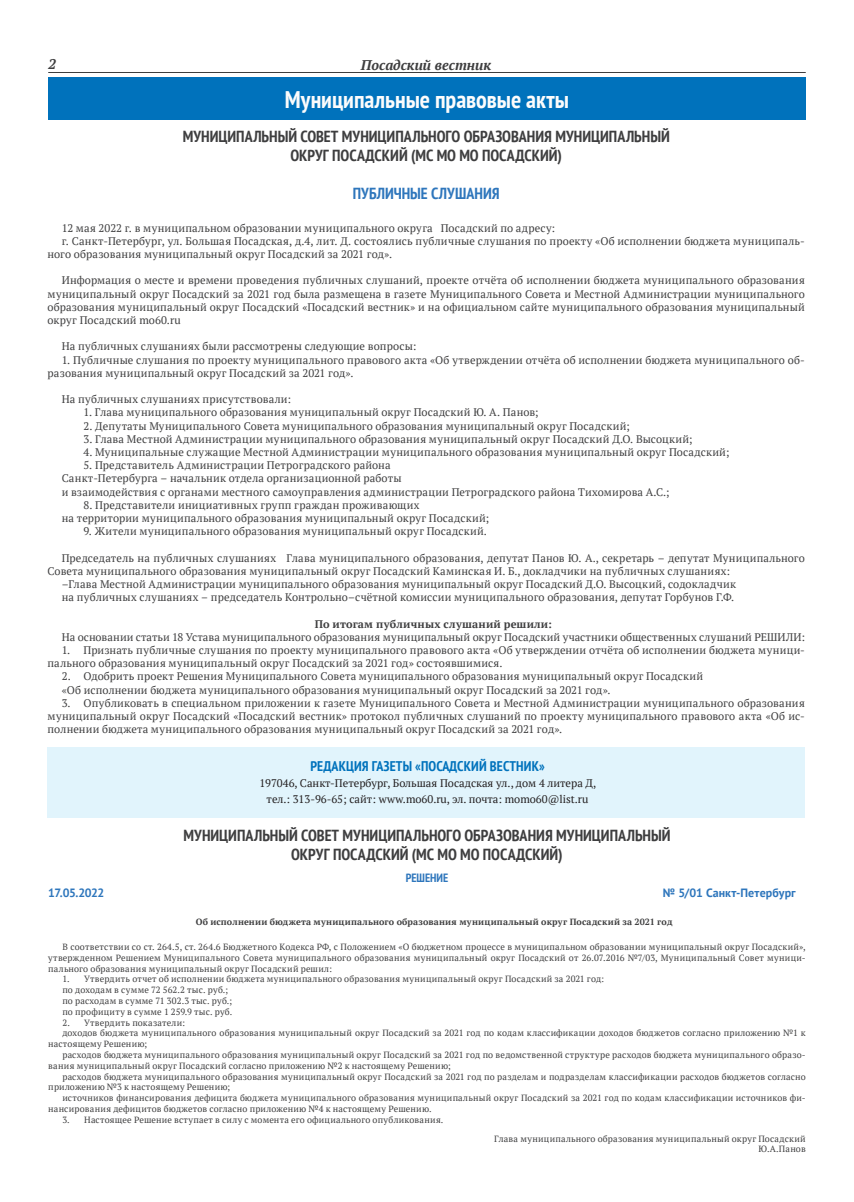
<style>
.page{position:relative;width:854px;height:1202px;background:#fff}
.page>*{position:absolute;margin:0;border:0;box-sizing:border-box;transform-origin:0 0}
.t1{font:700 condensed 24px "PT Sans";color:#fcfcfc}
.t2{font:700 condensed 16px "PT Sans";color:#3e3e3f}
.t3{font:700 condensed 16px "PT Sans";letter-spacing:.005em;color:#2e76bc}
.t4{font:700 condensed 14px "PT Sans";letter-spacing:.01em;color:#0072bc}
.t5{font:italic 700 14px "PT Serif";color:#3e3e3f}
.t6{font:700 12px "PT Sans";color:#2e76bc}
.t7{font:700 condensed 12px "PT Sans";color:#2e76bc}
.t8{font:11px/13.2px "PT Serif";letter-spacing:.02em;color:#3e3e3f}
.t9{font:11px "PT Serif";color:#231f20}
.t10{font:700 11px "PT Serif";letter-spacing:.015em;color:#3e3e3f}
.t11{font:9px/10.8px "PT Serif";letter-spacing:.025em;color:#3e3e3f}
.t12{font:700 9px "PT Serif";letter-spacing:.02em;color:#3e3e3f}
</style>
<div class="page">
<hr style="left:48px;top:72px;width:757px;height:1px;background:#3e3e3f">
<div style="left:49px;top:77px;width:756px;height:43px;background:#0072bc"></div>
<div style="left:47px;top:747px;width:757px;height:70px;background:#e1f4fc"></div>
<p class="t5" style="left:48px;top:55px;width:9px">2</p>
<p class="t5" style="left:361px;top:56px;width:132px">Посадский вестник</p>
<p class="t1" style="left:284px;top:84px;width:286px">Муниципальные правовые акты</p>
<p class="t2" style="left:183px;top:125px;width:488px">МУНИЦИПАЛЬНЫЙ СОВЕТ МУНИЦИПАЛЬНОГО ОБРАЗОВАНИЯ МУНИЦИПАЛЬНЫЙ</p>
<p class="t2" style="left:290px;top:145px;width:273px">ОКРУГ ПОСАДСКИЙ (МС МО МО ПОСАДСКИЙ)</p>
<p class="t3" style="left:352px;top:183px;width:148px">ПУБЛИЧНЫЕ СЛУШАНИЯ</p>
<p class="t8" style="left:62px;top:221px;width:495px">12 мая 2022 г. в муниципальном образовании муниципального округа Посадский по адресу:</p>
<p class="t8" style="left:47px;top:234px;width:758px;text-indent:14px">г. Санкт-Петербург, ул. Большая Посадская, д.4, лит. Д. состоялись публичные слушания по проекту «Об исполнении бюджета муниципаль&shy;ного образования муниципальный округ Посадский за 2021 год».</p>
<p class="t8" style="left:47px;top:274px;width:758px;text-align:justify;text-indent:14px">Информация о месте и времени проведения публичных слушаний, проекте отчёта об исполнении бюджета муниципального образования муниципальный округ Посадский за 2021 год была размещена в газете Муниципального Совета и Местной Администрации муниципального образования муниципальный округ Посадский «Посадский вестник» и на официальном сайте муниципального образования муниципальный округ Посадский mo60.ru</p>
<p class="t8" style="left:62px;top:340px;width:356px">На публичных слушаниях были рассмотрены следующие вопросы:</p>
<p class="t8" style="left:47px;top:353px;width:758px;text-indent:14px">1. Публичные слушания по проекту муниципального правового акта «Об утверждении отчёта об исполнении бюджета муниципального об&shy;разования муниципальный округ Посадский за 2021 год».</p>
<p class="t8" style="left:62px;top:392px;width:231px">На публичных слушаниях присутствовали:</p>
<p class="t8" style="left:83px;top:406px;width:456px">1. Глава муниципального образования муниципальный округ Посадский Ю. А. Панов;</p>
<p class="t8" style="left:83px;top:419px;width:547px">2. Депутаты Муниципального Совета муниципального образования муниципальный округ Посадский;</p>
<p class="t8" style="left:83px;top:432px;width:610px">3. Глава Местной Администрации муниципального образования муниципальный округ Посадский Д.О. Высоцкий;</p>
<p class="t8" style="left:83px;top:445px;width:647px">4. Муниципальные служащие Местной Администрации муниципального образования муниципальный округ Посадский;</p>
<p class="t8" style="left:83px;top:458px;width:308px">5. Представитель Администрации Петроградского района</p>
<p class="t8" style="left:62px;top:472px;width:341px">Санкт-Петербурга – начальник отдела организационной работы</p>
<p class="t8" style="left:62px;top:485px;width:609px">и взаимодействия с органами местного самоуправления администрации Петроградского района Тихомирова А.С.;</p>
<p class="t8" style="left:83px;top:498px;width:337px">8. Представители инициативных групп граждан проживающих</p>
<p class="t8" style="left:62px;top:511px;width:429px">на территории муниципального образования муниципальный округ Посадский;</p>
<p class="t8" style="left:83px;top:524px;width:404px">9. Жители муниципального образования муниципальный округ Посадский.</p>
<p class="t8" style="left:47px;top:551px;width:758px;text-indent:14px">Председатель на публичных слушаниях Глава муниципального образования, депутат Панов Ю. А., секретарь – депутат Муниципального<br>Совета муниципального образования муниципальный округ Посадский Каминская И. Б., докладчики на публичных слушаниях:</p>
<p class="t8" style="left:62px;top:577px;width:675px">–Глава Местной Администрации муниципального образования муниципальный округ Посадский Д.О. Высоцкий, содокладчик</p>
<p class="t8" style="left:62px;top:590px;width:673px">на публичных слушаниях – председатель Контрольно–счётной комиссии муниципального образования, депутат Горбунов Г.Ф.</p>
<p class="t10" style="left:315px;top:616px;width:238px">По итогам публичных слушаний решили:</p>
<p class="t8" style="left:62px;top:630px;width:744px">На основании статьи 18 Устава муниципального образования муниципальный округ Посадский участники общественных слушаний РЕШИЛИ:</p>
<p class="t8" style="left:47px;top:643px;width:758px;text-indent:14px">1. Признать публичные слушания по проекту муниципального правового акта «Об утверждении отчёта об исполнении бюджета муници&shy;пального образования муниципальный округ Посадский за 2021 год» состоявшимися.</p>
<p class="t8" style="left:62px;top:670px;width:642px">2. Одобрить проект Решения Муниципального Совета муниципального образования муниципальный округ Посадский</p>
<p class="t8" style="left:62px;top:683px;width:550px">«Об исполнении бюджета муниципального образования муниципальный округ Посадский за 2021 год».</p>
<p class="t8" style="left:47px;top:696px;width:758px;text-align:justify;text-indent:14px">3. Опубликовать в специальном приложении к газете Муниципального Совета и Местной Администрации муниципального образования муниципальный округ Посадский «Посадский вестник» протокол публичных слушаний по проекту муниципального правового акта «Об ис&shy;полнении бюджета муниципального образования муниципальный округ Посадский за 2021 год».</p>
<p class="t4" style="left:310px;top:757px;width:236px">РЕДАКЦИЯ ГАЗЕТЫ «ПОСАДСКИЙ ВЕСТНИК»</p>
<p class="t9" style="left:259px;top:776px;width:338px">197046, Санкт-Петербург, Большая Посадская ул., дом 4 литера Д,</p>
<p class="t9" style="left:266px;top:792px;width:323px">тел.: 313-96-65; сайт: www.mo60.ru, эл. почта: momo60@list.ru</p>
<p class="t2" style="left:183px;top:825px;width:488px">МУНИЦИПАЛЬНЫЙ СОВЕТ МУНИЦИПАЛЬНОГО ОБРАЗОВАНИЯ МУНИЦИПАЛЬНЫЙ</p>
<p class="t2" style="left:291px;top:844px;width:273px">ОКРУГ ПОСАДСКИЙ (МС МО МО ПОСАДСКИЙ)</p>
<p class="t7" style="left:405px;top:870px;width:44px">РЕШЕНИЕ</p>
<p class="t6" style="left:48px;top:885px;width:58px">17.05.2022</p>
<p class="t6" style="left:662px;top:885px;width:134px">№ 5/01 Санкт-Петербург</p>
<p class="t12" style="left:196px;top:916px;width:478px">Об исполнении бюджета муниципального образования муниципальный округ Посадский за 2021 год</p>
<p class="t11" style="left:48px;top:941px;width:758px;text-align:justify;text-indent:14px">В соответствии со ст. 264.5, ст. 264.6 Бюджетного Кодекса РФ, с Положением «О бюджетном процессе в муниципальном образовании муниципальный округ Посадский», утвержденном Решением Муниципального Совета муниципального образования муниципальный округ Посадский от 26.07.2016 №7/03, Муниципальный Совет муници&shy;пального образования муниципальный округ Посадский решил:</p>
<p class="t11" style="left:62px;top:974px;width:543px">1. Утвердить отчет об исполнении бюджета муниципального образования муниципальный округ Посадский за 2021 год:</p>
<p class="t11" style="left:62px;top:984px;width:167px">по доходам в сумме 72 562.2 тыс. руб.;</p>
<p class="t11" style="left:62px;top:995px;width:171px">по расходам в сумме 71 302.3 тыс. руб.;</p>
<p class="t11" style="left:62px;top:1006px;width:171px">по профициту в сумме 1 259.9 тыс. руб.</p>
<p class="t11" style="left:62px;top:1017px;width:124px">2. Утвердить показатели:</p>
<p class="t11" style="left:48px;top:1028px;width:758px;text-indent:14px">доходов бюджета муниципального образования муниципальный округ Посадский за 2021 год по кодам классификации доходов бюджетов согласно приложению №1 к настоящему Решению;</p>
<p class="t11" style="left:48px;top:1049px;width:758px;text-indent:14px">расходов бюджета муниципального образования муниципальный округ Посадский за 2021 год по ведомственной структуре расходов бюджета муниципального образо&shy;вания муниципальный округ Посадский согласно приложению №2 к настоящему Решению;</p>
<p class="t11" style="left:48px;top:1071px;width:758px;text-indent:14px">расходов бюджета муниципального образования муниципальный округ Посадский за 2021 год по разделам и подразделам классификации расходов бюджетов согласно приложению №3 к настоящему Решению;</p>
<p class="t11" style="left:48px;top:1092px;width:758px;text-indent:14px">источников финансирования дефицита бюджета муниципального образования муниципальный округ Посадский за 2021 год по кодам классификации источников фи&shy;нансирования дефицитов бюджетов согласно приложению №4 к настоящему Решению.</p>
<p class="t11" style="left:62px;top:1114px;width:382px">3. Настоящее Решение вступает в силу с момента его официального опубликования.</p>
<p class="t11" style="left:494px;top:1133px;width:313px">Глава муниципального образования муниципальный округ Посадский</p>
<p class="t11" style="left:758px;top:1144px;width:49px">Ю.А.Панов</p>
</div>
